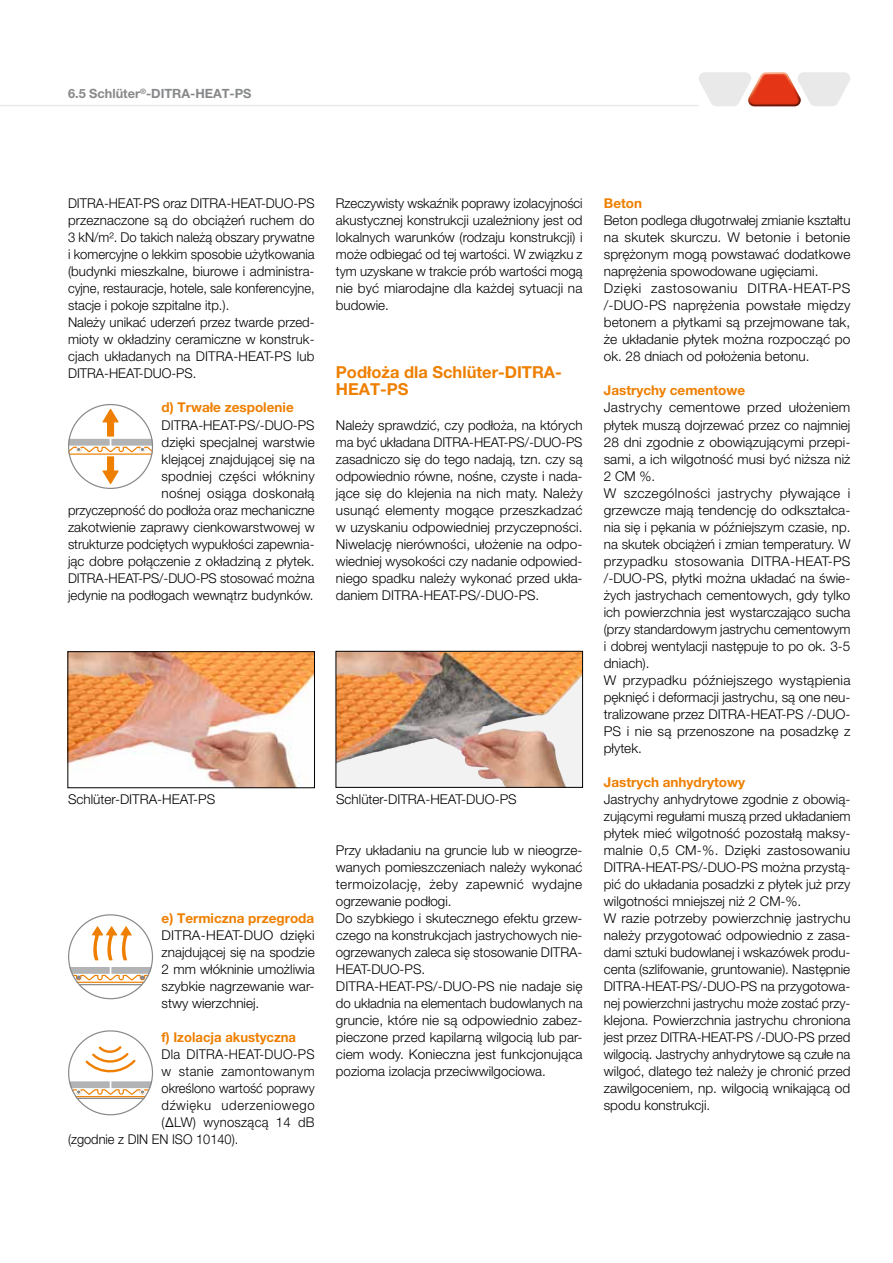
<style>
.page{position:relative;width:893px;height:1263px;background:#fff}
.page>*{position:absolute;margin:0;border:0;box-sizing:border-box;transform-origin:0 0}
.t1{font:700 16.5px/17px "Helvetica Neue LT Pro";color:#ee7f00}
.t2{font:300 13.5px/17px "Helvetica Neue LT Pro";color:#000}
.t3{font:700 13.5px "Helvetica Neue LT Pro";color:#ee7f00}
.t4{font:300 13.5px "Helvetica Neue LT Pro";color:#000;scale:.95 1}
.t5{font:300 13.5px "Helvetica Neue LT Pro";letter-spacing:.025em;color:#000}
.t6{font:300 13.5px "Helvetica Neue LT Pro";letter-spacing:.045em;color:#000}
.t7{font:700 12.75px "Helvetica Neue LT Pro";color:#87888a}
</style>
<div class="page">
<hr style="left:0;top:105px;width:699px;height:1px;background:#e9e9ea">
<svg style="left:699px;top:72px;width:151px;height:34px"></svg>
<svg style="left:68px;top:404px;width:85px;height:85px"></svg>
<svg style="left:567px;top:653px;width:14px;height:132px;fill:#f2f2f3"></svg>
<img style="left:338px;top:653px;width:229px;height:132px">
<div style="left:336px;top:651px;width:247px;height:136px;border:1px solid #000"></div>
<img style="left:70px;top:653px;width:243px;height:133px">
<div style="left:68px;top:651px;width:247px;height:137px;border:1px solid #000"></div>
<svg style="left:68px;top:914px;width:85px;height:85px"></svg>
<hr style="left:79px;top:984px;width:63px;height:1px;background:#87888a">
<svg style="left:68px;top:1030px;width:85px;height:85px"></svg>
<p class="t7" style="left:68px;top:86px;width:185px">6.5 Schlüter<sup>®</sup>-DITRA-HEAT-PS</p>
<p class="t2" style="left:68px;top:195px;width:248px">DITRA-HEAT-PS oraz DITRA-HEAT-DUO-PS przeznaczone są do obciążeń ruchem do 3 kN/m². Do takich należą obszary prywatne i komercyjne o lekkim sposobie użytkowania (budynki mieszkalne, biurowe i administra&shy;cyjne, restauracje, hotele, sale konferencyjne, stacje i pokoje szpitalne itp.).<br>Należy unikać uderzeń przez twarde przed&shy;mioty w okładziny ceramiczne w konstruk&shy;cjach układanych na DITRA-HEAT-PS lub DITRA-HEAT-DUO-PS.</p>
<p class="t3" style="left:162px;top:399px;width:134px">d) Trwałe zespolenie</p>
<p class="t2" style="left:68px;top:416px;width:248px;text-align:right">DITRA-HEAT-PS/-DUO-PS<br>dzięki specjalnej warstwie<br>klejącej znajdującej się na<br>spodniej części włókniny<br>nośnej osiąga doskonałą<br>przyczepność do podłoża oraz mechaniczne zakotwienie zaprawy cienkowarstwowej w strukturze podciętych wypukłości zapewnia&shy;jąc dobre połączenie z okładziną z płytek.<br>DITRA-HEAT-PS/-DUO-PS stosować można jedynie na podłogach wewnątrz budynków.</p>
<p class="t2" style="left:336px;top:195px;width:248px;text-align:justify">Rzeczywisty wskaźnik poprawy izolacyjności akustycznej konstrukcji uzależniony jest od lokalnych warunków (rodzaju konstrukcji) i może odbiegać od tej wartości. W związku z tym uzyskane w trakcie prób wartości mogą nie być miarodajne dla każdej sytuacji na budowie.</p>
<p class="t1" style="left:336px;top:364px;width:228px">Podłoża dla Schlüter-DITRA-<br>HEAT-PS</p>
<p class="t2" style="left:336px;top:416px;width:248px;text-align:justify">Należy sprawdzić, czy podłoża, na których ma być układana DITRA-HEAT-PS/-DUO-PS zasadniczo się do tego nadają, tzn. czy są odpowiednio równe, nośne, czyste i nada&shy;jące się do klejenia na nich maty. Należy usunąć elementy mogące przeszkadzać w uzyskaniu odpowiedniej przyczepności.<br>Niwelację nierówności, ułożenie na odpo&shy;wiedniej wysokości czy nadanie odpowied&shy;niego spadku należy wykonać przed ukła&shy;daniem DITRA-HEAT-PS/-DUO-PS.</p>
<p class="t2" style="left:68px;top:790px;width:149px">Schlüter-DITRA-HEAT-PS</p>
<p class="t2" style="left:336px;top:790px;width:182px">Schlüter-DITRA-HEAT-DUO-PS</p>
<p class="t3" style="left:162px;top:910px;width:154px">e) Termiczna przegroda</p>
<p class="t2" style="left:162px;top:926px;width:155px;text-align:justify">DITRA-HEAT-DUO dzięki znajdującej się na spodzie 2 mm włókninie umożliwia szybkie nagrzewanie war&shy;stwy wierzchniej.</p>
<p class="t3" style="left:162px;top:1029px;width:136px">f) Izolacja akustyczna</p>
<p class="t2" style="left:162px;top:1045px;width:155px">Dla DITRA-HEAT-DUO-PS</p>
<p class="t5" style="left:162px;top:1063px;width:154px">w stanie zamontowanym</p>
<p class="t4" style="left:162px;top:1080px;width:163px">określono wartość poprawy</p>
<p class="t6" style="left:162px;top:1097px;width:155px">dźwięku uderzeniowego</p>
<p class="t5" style="left:162px;top:1114px;width:154px">(ΔLW) wynoszącą 14 dB</p>
<p class="t4" style="left:68px;top:1131px;width:181px">(zgodnie z DIN EN ISO 10140).</p>
<p class="t2" style="left:336px;top:841px;width:248px">Przy układaniu na gruncie lub w nieogrze&shy;wanych pomieszczeniach należy wykonać termoizolację, żeby zapewnić wydajne ogrzewanie podłogi.<br>Do szybkiego i skutecznego efektu grzew&shy;czego na konstrukcjach jastrychowych nie&shy;ogrzewanych zaleca się stosowanie DITRA-HEAT-DUO-PS.<br>DITRA-HEAT-PS/-DUO-PS nie nadaje się do układnia na elementach budowlanych na gruncie, które nie są odpowiednio zabez&shy;pieczone przed kapilarną wilgocią lub par&shy;ciem wody. Konieczna jest funkcjonująca pozioma izolacja przeciwwilgociowa.</p>
<p class="t3" style="left:604px;top:195px;width:40px">Beton</p>
<p class="t2" style="left:604px;top:212px;width:248px">Beton podlega długotrwałej zmianie kształtu na skutek skurczu. W betonie i betonie sprężonym mogą powstawać dodatkowe naprężenia spowodowane ugięciami.<br>Dzięki zastosowaniu DITRA-HEAT-PS /-DUO-PS naprężenia powstałe między betonem a płytkami są przejmowane tak, że układanie płytek można rozpocząć po ok. 28 dniach od położenia betonu.</p>
<p class="t3" style="left:604px;top:382px;width:143px">Jastrychy cementowe</p>
<p class="t2" style="left:604px;top:399px;width:248px">Jastrychy cementowe przed ułożeniem płytek muszą dojrzewać przez co najmniej 28 dni zgodnie z obowiązującymi przepi&shy;sami, a ich wilgotność musi być niższa niż 2 CM %.<br>W szczególności jastrychy pływające i grzewcze mają tendencję do odkształca&shy;nia się i pękania w późniejszym czasie, np. na skutek obciążeń i zmian temperatury. W przypadku stosowania DITRA-HEAT-PS /-DUO-PS, płytki można układać na świe&shy;żych jastrychach cementowych, gdy tylko ich powierzchnia jest wystarczająco sucha (przy standardowym jastrychu cementowym i dobrej wentylacji następuje to po ok. 3-5 dniach).<br>W przypadku późniejszego wystąpienia pęknięć i deformacji jastrychu, są one neu&shy;tralizowane przez DITRA-HEAT-PS /-DUO-PS i nie są przenoszone na posadzkę z płytek.</p>
<p class="t3" style="left:604px;top:773px;width:143px">Jastrych anhydrytowy</p>
<p class="t2" style="left:604px;top:790px;width:248px">Jastrychy anhydrytowe zgodnie z obowią&shy;zującymi regułami muszą przed układaniem płytek mieć wilgotność pozostałą maksy&shy;malnie 0,5 CM-%. Dzięki zastosowaniu DITRA-HEAT-PS/-DUO-PS można przystą&shy;pić do układania posadzki z płytek już przy wilgotności mniejszej niż 2 CM-%.<br>W razie potrzeby powierzchnię jastrychu należy przygotować odpowiednio z zasa&shy;dami sztuki budowlanej i wskazówek produ&shy;centa (szlifowanie, gruntowanie). Następnie DITRA-HEAT-PS/-DUO-PS na przygotowa&shy;nej powierzchni jastrychu może zostać przy&shy;klejona. Powierzchnia jastrychu chroniona jest przez DITRA-HEAT-PS /-DUO-PS przed wilgocią. Jastrychy anhydrytowe są czułe na wilgoć, dlatego też należy je chronić przed zawilgoceniem, np. wilgocią wnikającą od spodu konstrukcji.</p>
</div>
